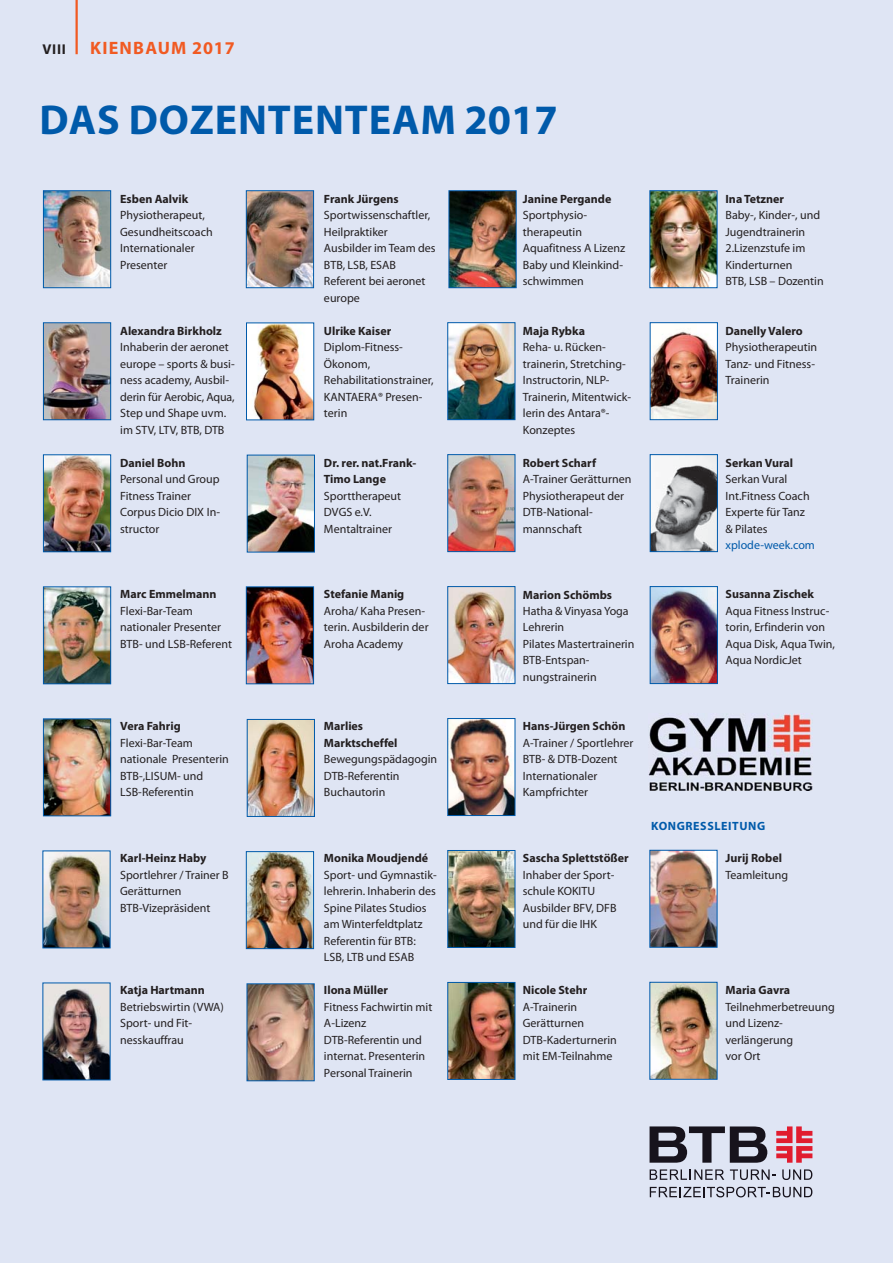
<style>
.page{position:relative;width:893px;height:1263px;background:#dfe5f4}
.page>*{position:absolute;margin:0;border:0;box-sizing:border-box;transform-origin:0 0}
.t1{font:700 42px "Myriad Pro";letter-spacing:.02em;color:#005aaa}
.t2{font:700 18px "Myriad Pro";letter-spacing:.07em;color:#f15a22}
.t3{font:700 14.25px "Myriad Pro";color:#231f20}
.t4{font:12px/16.5px "Myriad Pro";color:#231f20}
.t5{font:700 12px/16.5px "Myriad Pro";color:#231f20}
.t6{font:12px "Myriad Pro";color:#005aaa}
.t7{font:700 12px "Myriad Pro";letter-spacing:.05em;color:#005aaa}
</style>
<div class="page">
<hr style="left:75px;top:0;width:3px;height:54px;background:#f15a22">
<img style="left:45px;top:721px;width:64px;height:93px">
<div style="left:43px;top:719px;width:68px;height:97px;border:1px solid #005aaa"></div>
<img style="left:45px;top:853px;width:64px;height:93px">
<img style="left:45px;top:985px;width:64px;height:93px">
<img style="left:248px;top:192px;width:64px;height:94px">
<div style="left:246px;top:190px;width:68px;height:98px;border:1px solid #005aaa"></div>
<img style="left:45px;top:324px;width:64px;height:94px">
<div style="left:43px;top:322px;width:68px;height:98px;border:1px solid #005aaa"></div>
<img style="left:45px;top:192px;width:64px;height:94px">
<div style="left:43px;top:190px;width:68px;height:98px;border:1px solid #005aaa"></div>
<img style="left:45px;top:456px;width:64px;height:94px">
<div style="left:43px;top:454px;width:68px;height:98px;border:1px solid #005aaa"></div>
<img style="left:45px;top:588px;width:64px;height:94px">
<div style="left:43px;top:586px;width:68px;height:98px;border:1px solid #005aaa"></div>
<img style="left:248px;top:588px;width:64px;height:94px">
<div style="left:246px;top:586px;width:68px;height:98px;border:1px solid #005aaa"></div>
<img style="left:249px;top:985px;width:64px;height:94px">
<div style="left:247px;top:983px;width:68px;height:98px;border:1px solid #005aaa"></div>
<img style="left:248px;top:853px;width:64px;height:94px">
<div style="left:246px;top:851px;width:68px;height:98px;border:1px solid #005aaa"></div>
<img style="left:249px;top:457px;width:64px;height:93px">
<div style="left:247px;top:455px;width:68px;height:97px;border:1px solid #005aaa"></div>
<img style="left:249px;top:721px;width:64px;height:94px">
<div style="left:247px;top:719px;width:68px;height:98px;border:1px solid #005aaa"></div>
<img style="left:449px;top:984px;width:64px;height:94px">
<div style="left:447px;top:982px;width:68px;height:98px;border:1px solid #005aaa"></div>
<img style="left:449px;top:720px;width:64px;height:94px">
<div style="left:447px;top:718px;width:68px;height:98px;border:1px solid #005aaa"></div>
<img style="left:449px;top:852px;width:64px;height:94px">
<div style="left:447px;top:850px;width:68px;height:98px;border:1px solid #005aaa"></div>
<img style="left:449px;top:588px;width:64px;height:94px">
<div style="left:447px;top:586px;width:68px;height:98px;border:1px solid #005aaa"></div>
<img style="left:248px;top:325px;width:64px;height:93px">
<div style="left:246px;top:323px;width:68px;height:97px;border:1px solid #005aaa"></div>
<img style="left:449px;top:456px;width:64px;height:94px">
<div style="left:447px;top:454px;width:68px;height:98px;border:1px solid #005aaa"></div>
<img style="left:651px;top:852px;width:64px;height:94px">
<div style="left:649px;top:850px;width:68px;height:98px;border:1px solid #005aaa"></div>
<img style="left:449px;top:324px;width:64px;height:94px">
<div style="left:447px;top:322px;width:68px;height:98px;border:1px solid #005aaa"></div>
<img style="left:651px;top:192px;width:64px;height:94px">
<div style="left:649px;top:190px;width:68px;height:98px;border:1px solid #005aaa"></div>
<img style="left:450px;top:192px;width:64px;height:94px">
<div style="left:448px;top:190px;width:68px;height:98px;border:1px solid #005aaa"></div>
<svg style="left:649px;top:1126px;width:118px;height:37px"></svg>
<svg style="left:776px;top:1126px;width:36px;height:37px"></svg>
<svg style="left:650px;top:1169px;width:74px;height:11px"></svg>
<svg style="left:730px;top:1169px;width:46px;height:11px"></svg>
<svg style="left:782px;top:1169px;width:30px;height:11px"></svg>
<svg style="left:650px;top:1187px;width:162px;height:10px"></svg>
<img style="left:651px;top:984px;width:64px;height:94px">
<div style="left:649px;top:982px;width:68px;height:98px;border:1px solid #005aaa"></div>
<img style="left:648px;top:714px;width:164px;height:77px">
<img style="left:652px;top:588px;width:64px;height:94px">
<div style="left:650px;top:586px;width:68px;height:98px;border:1px solid #005aaa"></div>
<img style="left:652px;top:456px;width:64px;height:94px">
<div style="left:650px;top:454px;width:68px;height:98px;border:1px solid #005aaa"></div>
<img style="left:652px;top:324px;width:64px;height:94px">
<div style="left:650px;top:322px;width:68px;height:98px;border:1px solid #005aaa"></div>
<p class="t3" style="left:43px;top:44px;width:25px">VIII</p>
<h2 class="t2" style="left:90px;top:41px;width:146px">KIENBAUM 2017</h2>
<h1 class="t1" style="left:39px;top:103px;width:520px">DAS DOZENTENTEAM 2017</h1>
<p class="t5" style="left:120px;top:191px;width:70px">Esben Aalvik</p>
<p class="t4" style="left:120px;top:208px;width:94px">Physiotherapeut,<br>Gesundheitscoach<br>Internationaler<br>Presenter</p>
<p class="t5" style="left:120px;top:323px;width:103px">Alexandra Birkholz</p>
<p class="t4" style="left:120px;top:340px;width:116px">Inhaberin der aeronet europe – sports &amp; busi&shy;ness academy, Ausbil&shy;derin für Aerobic, Aqua,<br>Step und Shape uvm. im STV, LTV, BTB, DTB</p>
<p class="t5" style="left:120px;top:455px;width:67px">Daniel Bohn</p>
<p class="t4" style="left:120px;top:471px;width:101px">Personal und Group<br>Fitness Trainer<br>Corpus Dicio DIX In&shy;structor</p>
<p class="t5" style="left:120px;top:587px;width:98px">Marc Emmelmann</p>
<p class="t4" style="left:120px;top:603px;width:113px">Flexi-Bar-Team nationaler Presenter<br>BTB- und LSB-Referent</p>
<p class="t5" style="left:120px;top:719px;width:62px">Vera Fahrig</p>
<p class="t4" style="left:120px;top:735px;width:110px">Flexi-Bar-Team nationale Presenterin<br>BTB-,LISUM- und<br>LSB-Referentin</p>
<p class="t5" style="left:120px;top:851px;width:88px">Karl-Heinz Haby</p>
<p class="t4" style="left:120px;top:867px;width:110px">Sportlehrer / Trainer B<br>Gerätturnen<br>BTB-Vizepräsident</p>
<p class="t5" style="left:120px;top:983px;width:86px">Katja Hartmann</p>
<p class="t4" style="left:120px;top:999px;width:105px">Betriebswirtin (VWA)<br>Sport- und Fit&shy;nesskauffrau</p>
<p class="t5" style="left:324px;top:191px;width:76px">Frank Jürgens</p>
<p class="t4" style="left:324px;top:208px;width:113px">Sportwissenschaftler,<br>Heilpraktiker<br>Ausbilder im Team des<br>BTB, LSB, ESAB<br>Referent bei aeronet europe</p>
<p class="t5" style="left:324px;top:323px;width:69px">Ulrike Kaiser</p>
<p class="t4" style="left:324px;top:340px;width:111px">Diplom-Fitness-<br>Ökonom,<br>Rehabilitationstrainer,<br>KANTAERA® Presen&shy;terin</p>
<p class="t5" style="left:324px;top:455px;width:94px">Dr. rer. nat.Frank-<br>Timo Lange</p>
<p class="t4" style="left:324px;top:488px;width:79px">Sporttherapeut<br>DVGS e.V.<br>Mentaltrainer</p>
<p class="t5" style="left:324px;top:587px;width:82px">Stefanie Manig</p>
<p class="t4" style="left:324px;top:603px;width:106px">Aroha/ Kaha Presen&shy;terin. Ausbilderin der<br>Aroha Academy</p>
<p class="t5" style="left:324px;top:719px;width:75px">Marlies<br>Marktscheffel</p>
<p class="t4" style="left:324px;top:752px;width:115px">Bewegungspädagogin<br>DTB-Referentin<br>Buchautorin</p>
<p class="t5" style="left:324px;top:851px;width:106px">Monika Moudjendé</p>
<p class="t4" style="left:324px;top:867px;width:114px">Sport- und Gymnastik&shy;lehrerin. Inhaberin des<br>Spine Pilates Studios am Winterfeldtplatz<br>Referentin für BTB:<br>LSB, LTB und ESAB</p>
<p class="t5" style="left:324px;top:983px;width:65px">Ilona Müller</p>
<p class="t4" style="left:324px;top:999px;width:110px">Fitness Fachwirtin mit<br>A-Lizenz<br>DTB-Referentin und internat. Presenterin<br>Personal Trainerin</p>
<p class="t5" style="left:523px;top:191px;width:90px">Janine Pergande</p>
<p class="t4" style="left:523px;top:208px;width:104px">Sportphysio&shy;therapeutin<br>Aquafitness A Lizenz<br>Baby und Kleinkind&shy;schwimmen</p>
<p class="t5" style="left:523px;top:323px;width:64px">Maja Rybka</p>
<p class="t4" style="left:523px;top:340px;width:110px">Reha- u. Rücken&shy;trainerin, Stretching-<br>Instructorin, NLP-<br>Trainerin, Mitentwick&shy;lerin des Antara®-<br>Konzeptes</p>
<p class="t5" style="left:523px;top:455px;width:75px">Robert Scharf</p>
<p class="t4" style="left:523px;top:472px;width:110px">A-Trainer Gerätturnen<br>Physiotherapeut der<br>DTB-National&shy;mannschaft</p>
<p class="t5" style="left:523px;top:587px;width:91px">Marion Schömbs</p>
<p class="t4" style="left:523px;top:603px;width:113px">Hatha &amp; Vinyasa Yoga<br>Lehrerin<br>Pilates Mastertrainerin<br>BTB-Entspan&shy;nungstrainerin</p>
<p class="t5" style="left:523px;top:719px;width:104px">Hans-Jürgen Schön</p>
<p class="t4" style="left:523px;top:735px;width:112px">A-Trainer / Sportlehrer<br>BTB- &amp; DTB-Dozent<br>Internationaler<br>Kampfrichter</p>
<p class="t5" style="left:523px;top:851px;width:107px">Sascha Splettstößer</p>
<p class="t4" style="left:523px;top:867px;width:95px">Inhaber der Sport&shy;schule KOKITU<br>Ausbilder BFV, DFB und für die IHK</p>
<p class="t5" style="left:725px;top:191px;width:60px">Ina Tetzner</p>
<p class="t4" style="left:725px;top:208px;width:100px">Baby-, Kinder-, und<br>Jugendtrainerin<br>2.Lizenzstufe im<br>Kinderturnen<br>BTB, LSB – Dozentin</p>
<p class="t5" style="left:725px;top:323px;width:79px">Danelly Valero</p>
<p class="t4" style="left:725px;top:340px;width:93px">Physiotherapeutin<br>Tanz- und Fitness-<br>Trainerin</p>
<p class="t5" style="left:725px;top:455px;width:69px">Serkan Vural</p>
<p class="t4" style="left:725px;top:471px;width:86px">Serkan Vural<br>Int.Fitness Coach<br>Experte für Tanz &amp; Pilates</p>
<p class="t6" style="left:725px;top:540px;width:91px">xplode-week.com</p>
<p class="t5" style="left:725px;top:587px;width:90px">Susanna Zischek</p>
<p class="t4" style="left:725px;top:603px;width:111px">Aqua Fitness Instruc&shy;torin, Erfinderin von<br>Aqua Disk, Aqua Twin,<br>Aqua NordicJet</p>
<p class="t7" style="left:651px;top:821px;width:116px">KONGRESSLEITUNG</p>
<p class="t5" style="left:725px;top:851px;width:58px">Jurij Robel</p>
<p class="t4" style="left:725px;top:867px;width:64px">Teamleitung</p>
<p class="t5" style="left:523px;top:983px;width:66px">Nicole Stehr</p>
<p class="t4" style="left:523px;top:999px;width:95px">A-Trainerin<br>Gerätturnen<br>DTB-Kaderturnerin mit EM-Teilnahme</p>
<p class="t5" style="left:725px;top:983px;width:66px">Maria Gavra</p>
<p class="t4" style="left:725px;top:999px;width:111px">Teilnehmerbetreuung und Lizenz&shy;verlängerung<br>vor Ort</p>
</div>
